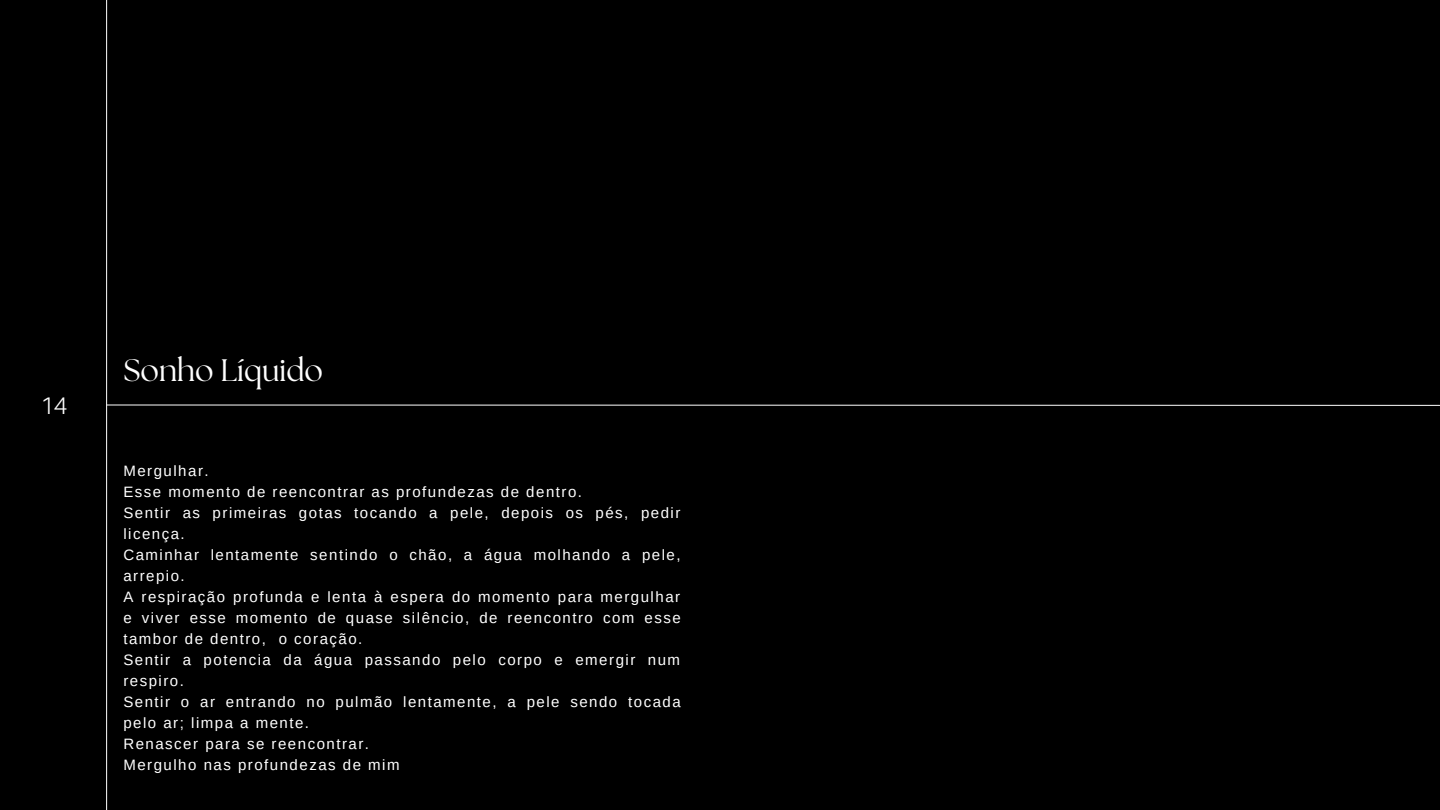
<style>
.page{position:relative;width:1440px;height:810px;background:#000}
.page>*{position:absolute;margin:0;border:0;box-sizing:border-box;transform-origin:0 0}
.t1{font:31px "The Seasons";color:#fff}
.t2{font:300 24px "Aileron";color:#fff}
.t3{font:15px/21px "Arimo";letter-spacing:.1em;color:#fff}
</style>
<div class="page">
<hr style="left:106px;top:0;width:1px;height:810px;background:#fff">
<svg style="left:106px;top:404px;width:1334px;height:2px;background:#808080"></svg>
<h2 class="t2" style="left:40px;top:391px;width:28px">14</h2>
<h1 class="t1" style="left:123px;top:356px;width:201px">Sonho Líquido</h1>
<p class="t3" style="left:123px;top:460px;width:559px">Mergulhar.<br>Esse momento de reencontrar as profundezas de dentro.<br>Sentir as primeiras gotas tocando a pele, depois os pés, pedir licença.<br>Caminhar lentamente sentindo o chão, a água molhando a pele, arrepio.<br>A respiração profunda e lenta à espera do momento para mergulhar e viver esse momento de quase silêncio, de reencontro com esse tambor de dentro, o coração.<br>Sentir a potencia da água passando pelo corpo e emergir num respiro.<br>Sentir o ar entrando no pulmão lentamente, a pele sendo tocada pelo ar; limpa a mente.<br>Renascer para se reencontrar.<br>Mergulho nas profundezas de mim</p>
</div>
